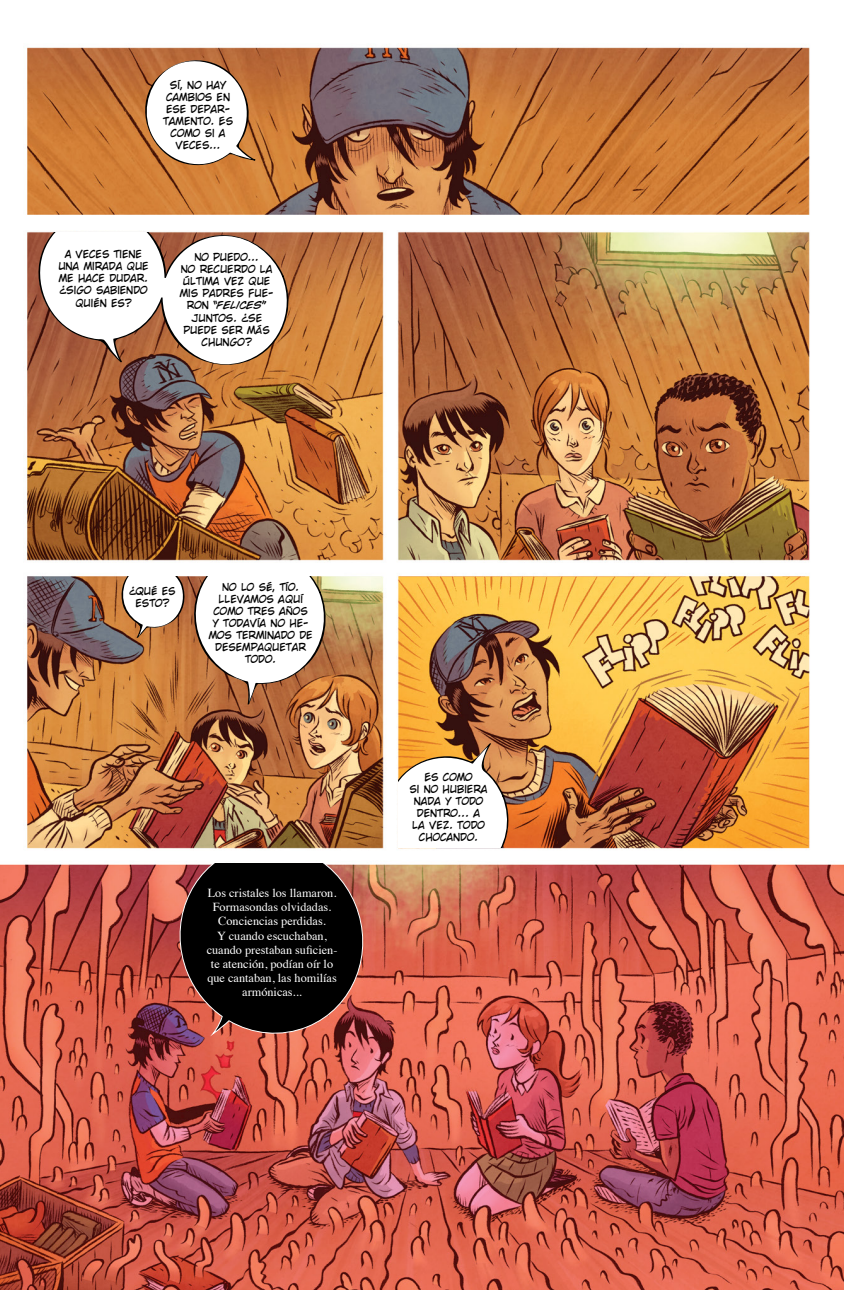
<style>
.page{position:relative;width:844px;height:1290px;background:#fff}
.page>*{position:absolute;margin:0;border:0;box-sizing:border-box;transform-origin:0 0}
.t1{font:12.25px/14.2px "Times";color:#fff;text-align:center}
.t2{font:10.5px/12.1px "CC Wild Words Int Roman";color:#000;text-align:center}
.t3{font:italic 10.5px "CC Wild Words Int";color:#000}
.s1{font-family:"CC Wild Words Int Roman";font-style:normal}
</style>
<div class="page">
<img style="left:0;top:47px;width:843px;height:1243px">
<svg style="left:167px;top:864px;width:208px;height:173px"></svg>
<svg style="left:398px;top:743px;width:118px;height:104px"></svg>
<svg style="left:118px;top:576px;width:218px;height:129px"></svg>
<svg style="left:30px;top:232px;width:266px;height:141px"></svg>
<svg style="left:135px;top:54px;width:121px;height:118px"></svg>
<div style="left:117px;top:563px;width:226px;height:13px;background:#fff"></div>
<p class="t2" style="left:163px;top:79px;width:71px">SÍ, NO HAY<br>CAMBIOS EN<br>ESE DEPAR-<br>TAMENTO. ES<br>COMO SI A<br>VECES...</p>
<p class="t2" style="left:58px;top:248px;width:92px">A VECES TIENE<br>UNA MIRADA QUE<br>ME HACE DUDAR. ¿SIGO SABIENDO<br>QUIÉN ES?</p>
<p class="t2" style="left:180px;top:251px;width:95px">NO PUEDO...<br>NO RECUERDO LA<br>ÚLTIMA VEZ QUE<br>MIS PADRES FUE-</p>
<p class="t3" style="left:187px;top:300px;width:81px"><span class="s1">RON</span> “FELICES”</p>
<p class="t2" style="left:183px;top:312px;width:88px">JUNTOS. ¿SE<br>PUEDE SER MÁS<br>CHUNGO?</p>
<p class="t2" style="left:129px;top:585px;width:48px">¿QUÉ ES<br>ESTO?</p>
<p class="t2" style="left:209px;top:581px;width:105px">NO LO SÉ, TÍO.<br>LLEVAMOS AQUÍ<br>COMO TRES AÑOS<br>Y TODAVÍA NO HE-<br>MOS TERMINADO DE<br>DESEMPAQUETAR<br>TODO.</p>
<p class="t1" style="left:207px;top:885px;width:132px">Los cristales los llamaron.<br>Formasondas olvidadas.<br>Conciencias perdidas.<br>Y cuando escuchaban, cuando prestaban suficien&shy;te atención, podían oír lo que cantaban, las homilías armónicas...</p>
<p class="t2" style="left:409px;top:771px;width:79px">ES COMO<br>SI NO HUBIERA<br>NADA Y TODO<br>DENTRO... A<br>LA VEZ. TODO<br>CHOCANDO.</p>
</div>
